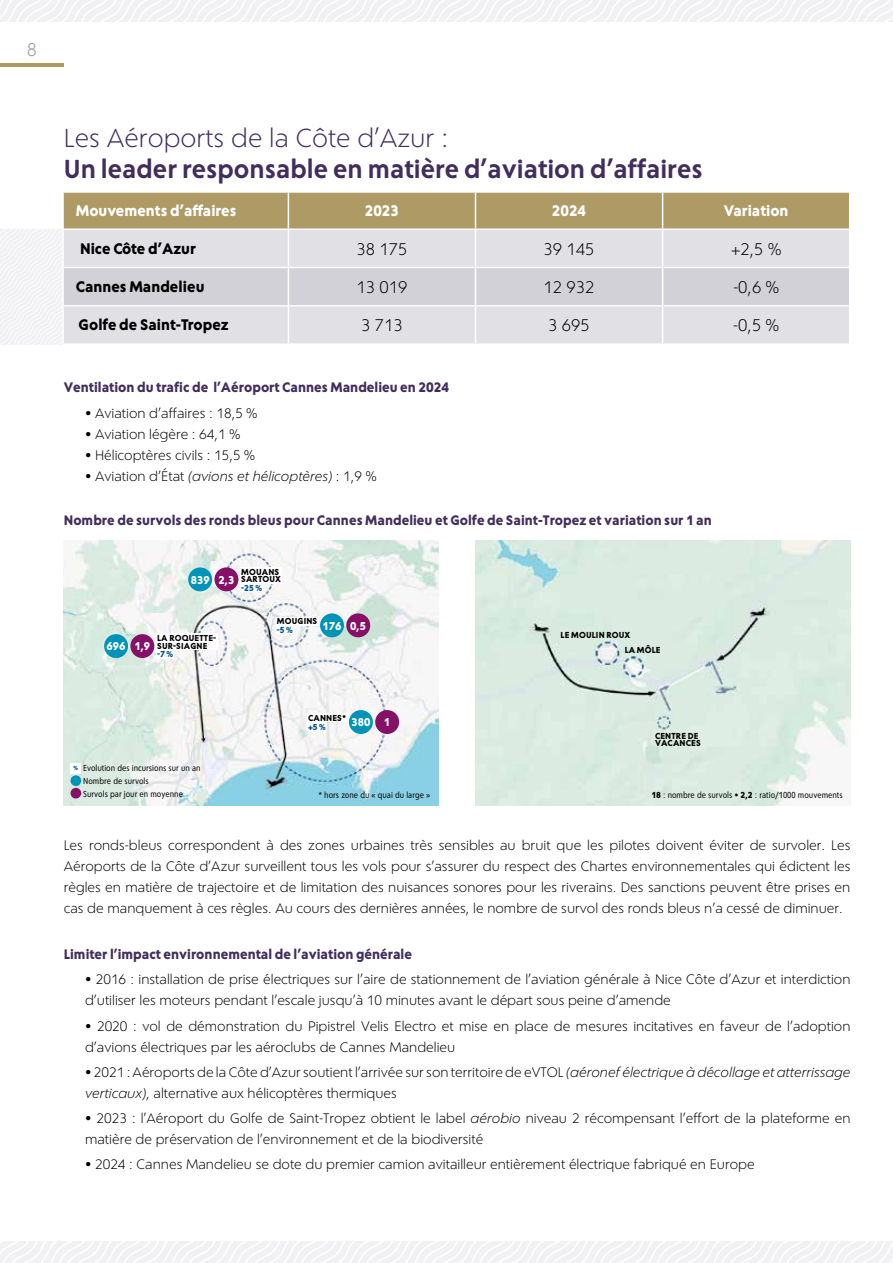
<style>
.page{position:relative;width:893px;height:1263px;background:#fff}
.page>*{position:absolute;margin:0;border:0;box-sizing:border-box;transform-origin:0 0}
.t1{font:600 25.5px "Corsica LX";color:#422e5d}
.t2{font:25.5px "Corsica LX";color:#422e5d}
.t3{font:18px "Corsica LX";color:#9997a4}
.t4{font:16.5px "Corsica LX";color:#000}
.t5{font:700 15px "Corsica LX";color:#000}
.t6{font:700 15px "Corsica LX";color:#fff}
.t7{font:13.5px/21px "Corsica LX";color:#000}
.t8{font:700 13.5px "Corsica LX";color:#422e5d}
.t9{font:italic 13.5px "Corsica LX";color:#000}
.t10{font:700 11.1px "Corsica LX";color:#fff}
.t11{font:condensed 8.55px/12.5px "Corsica LX";color:#000}
.t12{font:700 8.55px/7.6px "Corsica LX";letter-spacing:.015em;color:#000}
.t13{font:700 8.55px "Corsica LX";color:#00568f}
.s1{font-style:normal}
.s2{font-weight:700;font-stretch:normal;font-size:5.85px;color:#00568f}
.s3{font-weight:700;font-stretch:normal}
.s4{font-stretch:normal}
.s5{font-style:italic}
</style>
<div class="page">
<svg style="left:0;top:0;width:893px;height:22px"></svg>
<svg style="left:0;top:1242px;width:893px;height:21px"></svg>
<hr style="left:0;top:64px;width:64px;height:3px;background:#ae9a64">
<img style="left:63px;top:540px;width:375px;height:266px">
<div style="left:188px;top:567px;width:24px;height:24px;background:#0093b8;border-radius:50%"></div>
<div style="left:214px;top:567px;width:24px;height:24px;background:#860f67;border-radius:50%"></div>
<div style="left:240px;top:567px;width:42px;height:16px;background:#fff"></div>
<div style="left:240px;top:583px;width:23px;height:9px;background:#fff"></div>
<div style="left:320px;top:613px;width:24px;height:24px;background:#0093b8;border-radius:50%"></div>
<div style="left:346px;top:613px;width:24px;height:24px;background:#860f67;border-radius:50%"></div>
<div style="left:276px;top:617px;width:42px;height:8px;background:#fff"></div>
<div style="left:276px;top:625px;width:18px;height:9px;background:#fff"></div>
<div style="left:104px;top:634px;width:24px;height:24px;background:#0093b8;border-radius:50%"></div>
<div style="left:130px;top:634px;width:24px;height:24px;background:#860f67;border-radius:50%"></div>
<div style="left:156px;top:634px;width:61px;height:16px;background:#fff"></div>
<div style="left:156px;top:650px;width:18px;height:8px;background:#fff"></div>
<div style="left:349px;top:710px;width:24px;height:24px;background:#0093b8;border-radius:50%"></div>
<div style="left:375px;top:710px;width:24px;height:24px;background:#860f67;border-radius:50%"></div>
<div style="left:307px;top:713px;width:40px;height:9px;background:#fff"></div>
<div style="left:307px;top:722px;width:20px;height:8px;background:#fff"></div>
<div style="left:70px;top:775px;width:11px;height:11px;background:#0093b8;border-radius:50%"></div>
<div style="left:70px;top:788px;width:11px;height:10px;background:#860f67;border-radius:50%"></div>
<div style="left:70px;top:763px;width:11px;height:10px;background:#fff"></div>
<img style="left:476px;top:540px;width:375px;height:266px">
<svg style="left:0;top:193px;width:849px;height:152px;background:#d4cec7"></svg>
<hr style="left:64px;top:228px;width:224px;height:2px;background:#fff">
<hr style="left:288px;top:228px;width:187px;height:2px;background:#fff">
<hr style="left:475px;top:228px;width:188px;height:2px;background:#fff">
<hr style="left:663px;top:228px;width:186px;height:2px;background:#fff">
<hr style="left:64px;top:267px;width:224px;height:1px;background:#fff">
<hr style="left:288px;top:267px;width:187px;height:1px;background:#fff">
<hr style="left:475px;top:267px;width:188px;height:1px;background:#fff">
<hr style="left:663px;top:267px;width:186px;height:1px;background:#fff">
<hr style="left:64px;top:305px;width:224px;height:1px;background:#fff">
<hr style="left:288px;top:305px;width:187px;height:1px;background:#fff">
<hr style="left:475px;top:305px;width:188px;height:1px;background:#fff">
<hr style="left:663px;top:305px;width:186px;height:1px;background:#fff">
<hr style="left:62px;top:343px;width:226px;height:2px;background:#fff">
<hr style="left:288px;top:343px;width:187px;height:2px;background:#fff">
<hr style="left:475px;top:343px;width:188px;height:2px;background:#fff">
<hr style="left:663px;top:343px;width:187px;height:2px;background:#fff">
<hr style="left:62px;top:193px;width:2px;height:36px;background:#fff">
<hr style="left:288px;top:193px;width:1px;height:35px;background:#fff">
<hr style="left:475px;top:193px;width:1px;height:35px;background:#fff">
<hr style="left:662px;top:193px;width:1px;height:35px;background:#fff">
<hr style="left:62px;top:229px;width:2px;height:38px;background:#fff">
<hr style="left:288px;top:230px;width:1px;height:37px;background:#fff">
<hr style="left:475px;top:230px;width:1px;height:37px;background:#fff">
<hr style="left:662px;top:230px;width:1px;height:37px;background:#fff">
<hr style="left:62px;top:267px;width:2px;height:39px;background:#fff">
<hr style="left:288px;top:268px;width:1px;height:37px;background:#fff">
<hr style="left:475px;top:268px;width:1px;height:37px;background:#fff">
<hr style="left:662px;top:268px;width:1px;height:37px;background:#fff">
<hr style="left:62px;top:306px;width:2px;height:37px;background:#fff">
<hr style="left:288px;top:306px;width:1px;height:37px;background:#fff">
<hr style="left:475px;top:306px;width:1px;height:37px;background:#fff">
<hr style="left:662px;top:306px;width:1px;height:37px;background:#fff">
<h2 class="t3" style="left:27px;top:39px;width:12px">8</h2>
<h1 class="t2" style="left:64px;top:123px;width:386px">Les Aéroports de la Côte d’Azur :</h1>
<h1 class="t1" style="left:64px;top:153px;width:640px">Un leader responsable en matière d’aviation d’affaires</h1>
<p class="t6" style="left:76px;top:202px;width:162px">Mouvements d’affaires</p>
<p class="t6" style="left:365px;top:202px;width:36px">2023</p>
<p class="t6" style="left:552px;top:202px;width:36px">2024</p>
<p class="t6" style="left:724px;top:202px;width:66px">Variation</p>
<p class="t5" style="left:80px;top:239px;width:117px">Nice Côte d’Azur</p>
<p class="t4" style="left:356px;top:239px;width:53px">38 175</p>
<p class="t4" style="left:543px;top:239px;width:53px">39 145</p>
<p class="t4" style="left:731px;top:239px;width:52px">+2,5 %</p>
<p class="t5" style="left:76px;top:277px;width:130px">Cannes Mandelieu</p>
<p class="t4" style="left:356px;top:277px;width:53px">13 019</p>
<p class="t4" style="left:543px;top:277px;width:53px">12 932</p>
<p class="t4" style="left:733px;top:277px;width:47px">-0,6 %</p>
<p class="t5" style="left:79px;top:316px;width:152px">Golfe de Saint-Tropez</p>
<p class="t4" style="left:361px;top:315px;width:43px">3 713</p>
<p class="t4" style="left:548px;top:315px;width:43px">3 695</p>
<p class="t4" style="left:733px;top:315px;width:47px">-0,5 %</p>
<p class="t8" style="left:64px;top:379px;width:387px">Ventilation du trafic de l’Aéroport Cannes Mandelieu en 2024</p>
<p class="t7" style="left:85px;top:402px;width:174px">• Aviation d’affaires : 18,5 %</p>
<p class="t7" style="left:85px;top:423px;width:157px">• Aviation légère : 64,1 %</p>
<p class="t7" style="left:85px;top:444px;width:172px">• Hélicoptères civils : 15,5 %</p>
<p class="t9" style="left:85px;top:468px;width:293px"><span class="s1">• Aviation d’État</span> (avions et hélicoptères) <span class="s1">: 1,9 %</span></p>
<p class="t8" style="left:64px;top:512px;width:650px">Nombre de survols des ronds bleus pour Cannes Mandelieu et Golfe de Saint-Tropez et variation sur 1 an</p>
<p class="t10" style="left:191px;top:573px;width:45px">839 2,3</p>
<p class="t12" style="left:241px;top:568px;width:41px">MOUANS<br>SARTOUX</p>
<p class="t13" style="left:241px;top:582px;width:22px">-25 %</p>
<p class="t10" style="left:107px;top:640px;width:45px">696 1,9</p>
<p class="t12" style="left:157px;top:634px;width:61px">LA ROQUETTE-<br>SUR-SIAGNE</p>
<p class="t13" style="left:157px;top:649px;width:18px">-7 %</p>
<p class="t11" style="left:74px;top:762px;width:129px"><span class="s2">%</span> Evolution des incursions sur un an</p>
<p class="t11" style="left:83px;top:775px;width:101px">Nombre de survols<br>Survols par jour en moyenne</p>
<p class="t12" style="left:277px;top:617px;width:42px">MOUGINS</p>
<p class="t13" style="left:277px;top:625px;width:18px">-5 %</p>
<p class="t10" style="left:322px;top:619px;width:45px">176 0,5</p>
<p class="t12" style="left:308px;top:714px;width:40px">CANNES*</p>
<p class="t13" style="left:308px;top:721px;width:19px">+5 %</p>
<p class="t10" style="left:351px;top:715px;width:40px">380 1</p>
<p class="t11" style="left:318px;top:789px;width:113px">* hors zone du « quai du large »</p>
<p class="t12" style="left:625px;top:628px;width:37px;line-height:14.2px;text-indent:-64px">LE MOULIN ROUX<br>LA MÔLE</p>
<p class="t12" style="left:655px;top:733px;width:47px;line-height:7.1px">CENTRE DE<br>VACANCES</p>
<p class="t11" style="left:651px;top:788px;width:193px"><span class="s3">18</span> : nombre de survols <span class="s4">•</span> <span class="s3">2,2</span> : ratio/1000 mouvements</p>
<p class="t7" style="left:64px;top:834px;width:788px;text-align:justify">Les ronds-bleus correspondent à des zones urbaines très sensibles au bruit que les pilotes doivent éviter de survoler. Les Aéroports de la Côte d’Azur surveillent tous les vols pour s’assurer du respect des Chartes environnementales qui édictent les règles en matière de trajectoire et de limitation des nuisances sonores pour les riverains. Des sanctions peuvent être prises en cas de manquement à ces règles. Au cours des dernières années, le nombre de survol des ronds bleus n’a cessé de diminuer.</p>
<p class="t8" style="left:64px;top:946px;width:350px">Limiter l’impact environnemental de l’aviation générale</p>
<p class="t7" style="left:85px;top:969px;width:767px">• 2016 : installation de prise électriques sur l’aire de stationnement de l’aviation générale à Nice Côte d’Azur et interdiction d’utiliser les moteurs pendant l’escale jusqu’à 10 minutes avant le départ sous peine d’amende</p>
<p class="t7" style="left:85px;top:1015px;width:767px">• 2020 : vol de démonstration du Pipistrel Velis Electro et mise en place de mesures incitatives en faveur de l’adoption d’avions électriques par les aéroclubs de Cannes Mandelieu</p>
<p class="t7" style="left:85px;top:1062px;width:767px">• 2021 : Aéroports de la Côte d’Azur soutient l’arrivée sur son territoire de eVTOL <span class="s5">(aéronef électrique à décollage et atterrissage verticaux)</span>, alternative aux hélicoptères thermiques</p>
<p class="t7" style="left:85px;top:1108px;width:767px">• 2023 : l’Aéroport du Golfe de Saint-Tropez obtient le label <span class="s5">aérobio</span> niveau 2 récompensant l’effort de la plateforme en matière de préservation de l’environnement et de la biodiversité</p>
<p class="t7" style="left:85px;top:1154px;width:671px">• 2024 : Cannes Mandelieu se dote du premier camion avitailleur entièrement électrique fabriqué en Europe</p>
</div>
